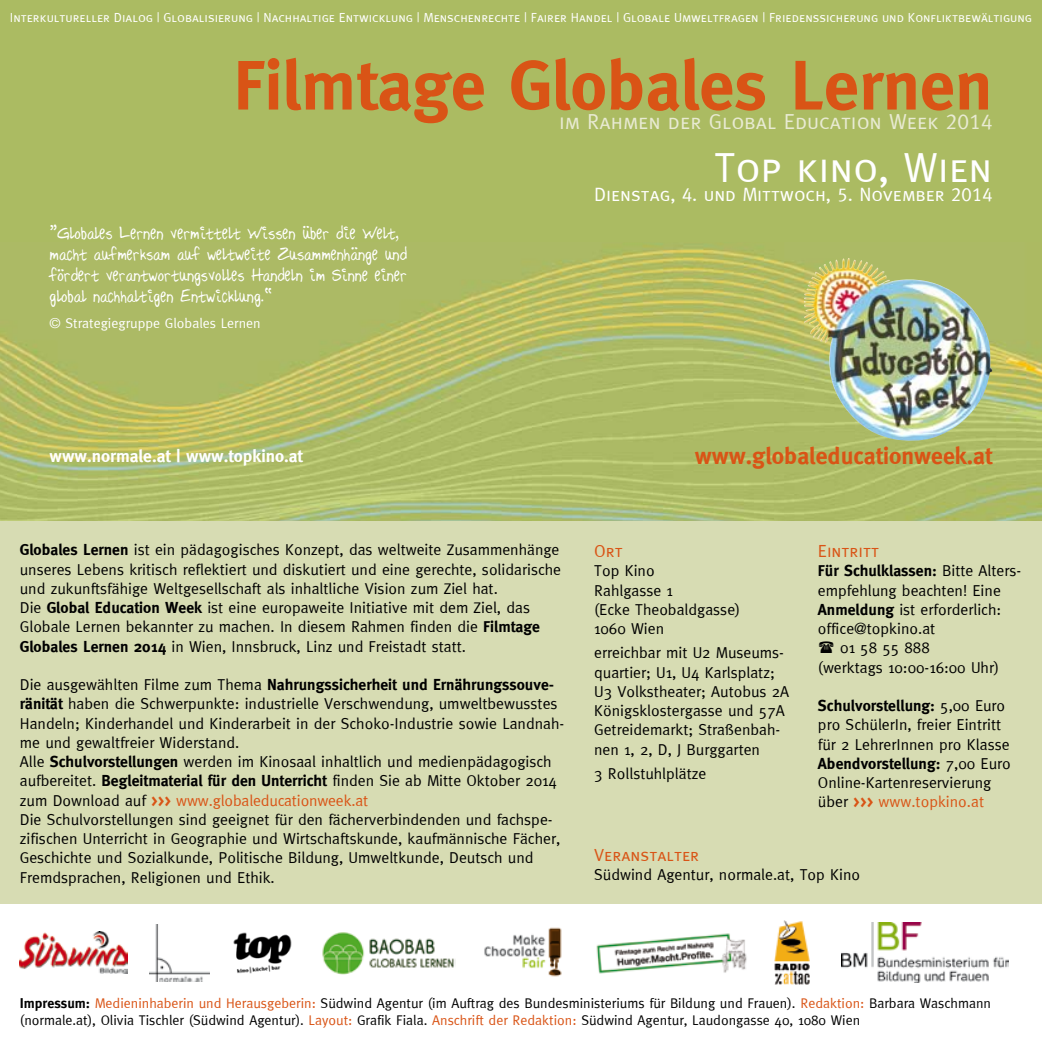
<style>
.page{position:relative;width:1042px;height:1042px;background:#fff}
.page>*{position:absolute;margin:0;border:0;box-sizing:border-box;transform-origin:0 0}
.t1{font:700 70px "Meta";color:#d95416}
.t2{font:42px "Meta Caps";color:#fff}
.t3{font:700 23.8px "Meta";color:#d95416}
.t4{font:21.7px "Meta Caps";color:#e8ead2}
.t5{font:21px/21px "Hilde Sharpie";color:#fff}
.t6{font:19.25px "Meta Caps";color:#fff}
.t7{font:700 17.5px "Meta";color:#fff}
.t8{font:17.5px "Meta Caps";color:#d95416}
.t9{font:15.75px/19.2px "Meta Normal";color:#000}
.t10{font:700 15.75px "Meta";color:#000}
.t11{font:14px/16.8px "Meta Normal";color:#000}
.t12{font:14px "Meta Normal";color:#fff}
.t13{font:13.12px "Meta Caps";color:#fff}
.s1{font-family:"Meta";font-weight:700}
.s2{font-family:"Meta Normal";font-weight:400}
.s3{font-family:"Meta";font-weight:700;color:#d95416}
.s4{color:#d95416}
</style>
<div class="page">
<div style="left:0;top:521px;width:1042px;height:382px;background:#d7dcb3"></div>
<div style="left:0;top:0;width:1042px;height:521px;background:#abbb62"></div>
<img style="left:0;top:245px;width:1042px;height:276px">
<img style="left:804px;top:258px;width:42px;height:81px">
<img style="left:841px;top:922px;width:167px;height:61px">
<img style="left:149px;top:924px;width:60px;height:57px">
<img style="left:20px;top:931px;width:107px;height:43px">
<img style="left:322px;top:932px;width:133px;height:42px">
<img style="left:484px;top:927px;width:78px;height:50px">
<img style="left:596px;top:933px;width:151px;height:41px">
<img style="left:774px;top:920px;width:35px;height:65px">
<img style="left:233px;top:932px;width:59px;height:42px">
<p class="t13" style="left:10px;top:10px;width:1023px">Interkultureller Dialog | Globalisierung | Nachhaltige Entwicklung | Menschenrechte | Fairer Handel | Globale Umweltfragen | Friedenssicherung und Konfliktbewältigung</p>
<h1 class="t1" style="left:233px;top:45px;width:760px">Filmtage Globales Lernen</h1>
<h3 class="t4" style="left:559px;top:109px;width:435px">im Rahmen der Global Education Week 2014</h3>
<h2 class="t2" style="left:714px;top:143px;width:279px">Top kino, Wien</h2>
<p class="t6" style="left:594px;top:183px;width:400px">Dienstag, 4. und Mittwoch, 5. November 2014</p>
<h3 class="t5" style="left:50px;top:221px;width:359px">”Globales Lernen vermittelt Wissen über die Welt, macht aufmerksam auf weltweite Zusammenhänge und fördert verantwortungsvolles Handeln im Sinne einer global nachhaltigen Entwicklung.“</h3>
<p class="t12" style="left:50px;top:315px;width:213px">© Strategiegruppe Globales Lernen</p>
<p class="t7" style="left:50px;top:446px;width:255px">www.normale.at | www.topkino.at</p>
<h3 class="t3" style="left:695px;top:441px;width:299px">www.globaleducationweek.at</h3>
<p class="t9" style="left:20px;top:540px;width:543px"><span class="s1">Globales Lernen</span> ist ein pädagogisches Konzept, das weltweite Zusammenhänge unseres Lebens kritisch reflektiert und diskutiert und eine gerechte, solidarische und zukunftsfähige Weltgesellschaft als inhaltliche Vision zum Ziel hat.<br>Die <span class="s1">Global Education Week</span> ist eine europaweite Initiative mit dem Ziel, das Globale Lernen bekannter zu machen. In diesem Rahmen finden die <span class="s1">Filmtage Globales Lernen 2014</span> in Wien, Innsbruck, Linz und Freistadt statt.</p>
<p class="t10" style="left:20px;top:675px;width:536px"><span class="s2">Die ausgewählten Filme zum Thema</span> Nahrungssicherheit und Ernährungssouve-</p>
<p class="t9" style="left:20px;top:694px;width:546px"><span class="s1">ränität</span> haben die Schwerpunkte: industrielle Verschwendung, umweltbewusstes Handeln; Kinderhandel und Kinderarbeit in der Schoko-Industrie sowie Landnah&shy;me und gewaltfreier Widerstand.<br>Alle <span class="s1">Schulvorstellungen</span> werden im Kinosaal inhaltlich und medienpädagogisch aufbereitet. <span class="s1">Begleitmaterial für den Unterricht</span> finden Sie ab Mitte Oktober 2014 zum Download auf <span class="s3">&gt;&gt;&gt;</span> <span class="s4">www.globaleducationweek.at<br></span>Die Schulvorstellungen sind geeignet für den fächerverbindenden und fachspe&shy;zifischen Unterricht in Geographie und Wirtschaftskunde, kaufmännische Fächer, Geschichte und Sozialkunde, Politische Bildung, Umweltkunde, Deutsch und Fremdsprachen, Religionen und Ethik.</p>
<p class="t8" style="left:594px;top:541px;width:30px">Ort</p>
<p class="t9" style="left:594px;top:561px;width:148px">Top Kino<br>Rahlgasse 1<br>(Ecke Theobaldgasse)<br>1060 Wien</p>
<p class="t9" style="left:594px;top:643px;width:197px">erreichbar mit U2 Museums&shy;quartier; U1, U4 Karlsplatz;<br>U3 Volkstheater; Autobus 2A<br>Königsklostergasse und 57A<br>Getreidemarkt; Straßenbah&shy;nen 1, 2, D, J Burggarten</p>
<p class="t9" style="left:594px;top:763px;width:114px">3 Rollstuhlplätze</p>
<p class="t8" style="left:818px;top:541px;width:63px">Eintritt</p>
<p class="t10" style="left:818px;top:562px;width:205px">Für Schulklassen: <span class="s2">Bitte Alters-</span></p>
<p class="t9" style="left:818px;top:580px;width:184px">empfehlung beachten! Eine</p>
<p class="t9" style="left:818px;top:599px;width:185px"><span class="s1">Anmeldung</span> ist erforderlich:</p>
<p class="t9" style="left:818px;top:619px;width:119px">office@topkino.at</p>
<p class="t9" style="left:840px;top:638px;width:91px">01 58 55 888</p>
<p class="t9" style="left:818px;top:657px;width:183px">(werktags 10:00-16:00 Uhr)</p>
<p class="t10" style="left:818px;top:696px;width:189px">Schulvorstellung: <span class="s2">5,00 Euro</span></p>
<p class="t9" style="left:818px;top:715px;width:193px">pro SchülerIn, freier Eintritt für 2 LehrerInnen pro Klasse</p>
<p class="t10" style="left:818px;top:754px;width:194px">Abendvorstellung: <span class="s2">7,00 Euro</span></p>
<p class="t9" style="left:818px;top:773px;width:175px">Online-Kartenreservierung über <span class="s3">&gt;&gt;&gt;</span> <span class="s4">www.topkino.at</span></p>
<p class="t8" style="left:594px;top:845px;width:107px">Veranstalter</p>
<p class="t9" style="left:594px;top:865px;width:267px">Südwind Agentur, normale.at, Top Kino</p>
<p class="t11" style="left:20px;top:994px;width:972px"><span class="s1">Impressum:</span> <span class="s4">Medieninhaberin und Herausgeberin:</span> Südwind Agentur (im Auftrag des Bundesministeriums für Bildung und Frauen). <span class="s4">Redaktion:</span> Barbara Waschmann (normale.at), Olivia Tischler (Südwind Agentur). <span class="s4">Layout:</span> Grafik Fiala. <span class="s4">Anschrift der Redaktion:</span> Südwind Agentur, Laudongasse 40, 1080 Wien</p>
</div>
